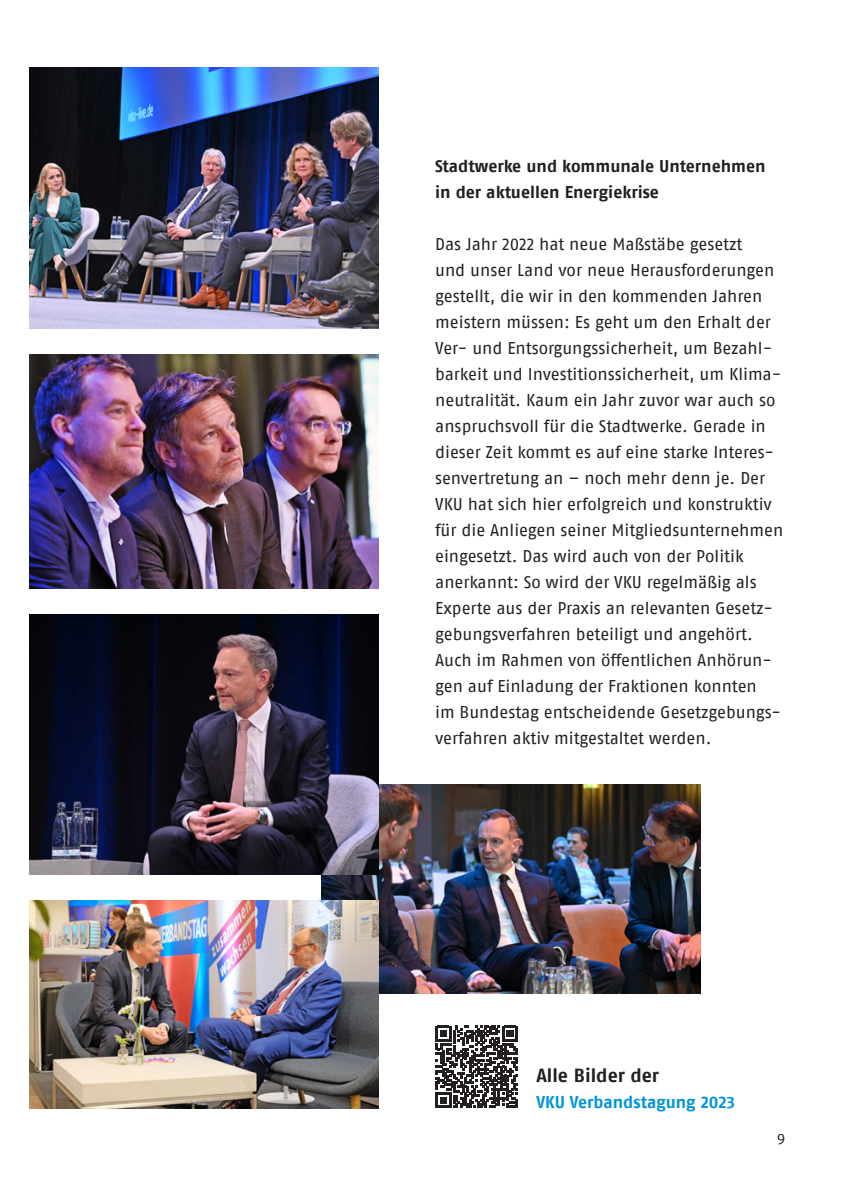
<style>
.page{position:relative;width:842px;height:1191px;background:#fff}
.page>*{position:absolute;margin:0;border:0;box-sizing:border-box;transform-origin:0 0}
.t1{font:700 19px "Fago No";color:#231f20}
.t2{font:17px/26px "Fago No Regular LF";letter-spacing:-.005em;color:#231f20}
.t3{font:700 17px/26px "Fago No";color:#231f20}
.t4{font:17px "Fago No Bold Lf";letter-spacing:-.005em;color:#0095d9}
.t5{font:15px "Fago No Regular LF";color:#231f20}
</style>
<div class="page">
<img style="left:321px;top:785px;width:380px;height:208px">
<img style="left:29px;top:614px;width:349px;height:260px">
<img style="left:29px;top:354px;width:349px;height:234px">
<img style="left:29px;top:68px;width:349px;height:260px">
<svg style="left:436px;top:1025px;width:82px;height:83px"></svg>
<img style="left:29px;top:900px;width:349px;height:208px">
<p class="t3" style="left:435px;top:153px;width:332px">Stadtwerke und kommunale Unternehmen in der aktuellen Energiekrise</p>
<p class="t2" style="left:435px;top:231px;width:350px">Das Jahr 2022 hat neue Maßstäbe gesetzt<br>und unser Land vor neue Herausforderungen gestellt, die wir in den kommenden Jahren meistern müssen: Es geht um den Erhalt der Ver- und Entsorgungssicherheit, um Bezahl&shy;barkeit und Investitionssicherheit, um Klima&shy;neutralität. Kaum ein Jahr zuvor war auch so anspruchsvoll für die Stadtwerke. Gerade in dieser Zeit kommt es auf eine starke Interes&shy;senvertretung an – noch mehr denn je. Der VKU hat sich hier erfolgreich und konstruktiv für die Anliegen seiner Mitgliedsunternehmen eingesetzt. Das wird auch von der Politik anerkannt: So wird der VKU regelmäßig als Experte aus der Praxis an relevanten Gesetz&shy;gebungsverfahren beteiligt und angehört.<br>Auch im Rahmen von öffentlichen Anhörun&shy;gen auf Einladung der Fraktionen konnten<br>im Bundestag entscheidende Gesetzgebungs&shy;verfahren aktiv mitgestaltet werden.</p>
<p class="t1" style="left:536px;top:1064px;width:124px">Alle Bilder der</p>
<p class="t4" style="left:536px;top:1092px;width:200px">VKU Verbandstagung 2023</p>
<p class="t5" style="left:777px;top:1130px;width:10px">9</p>
</div>
